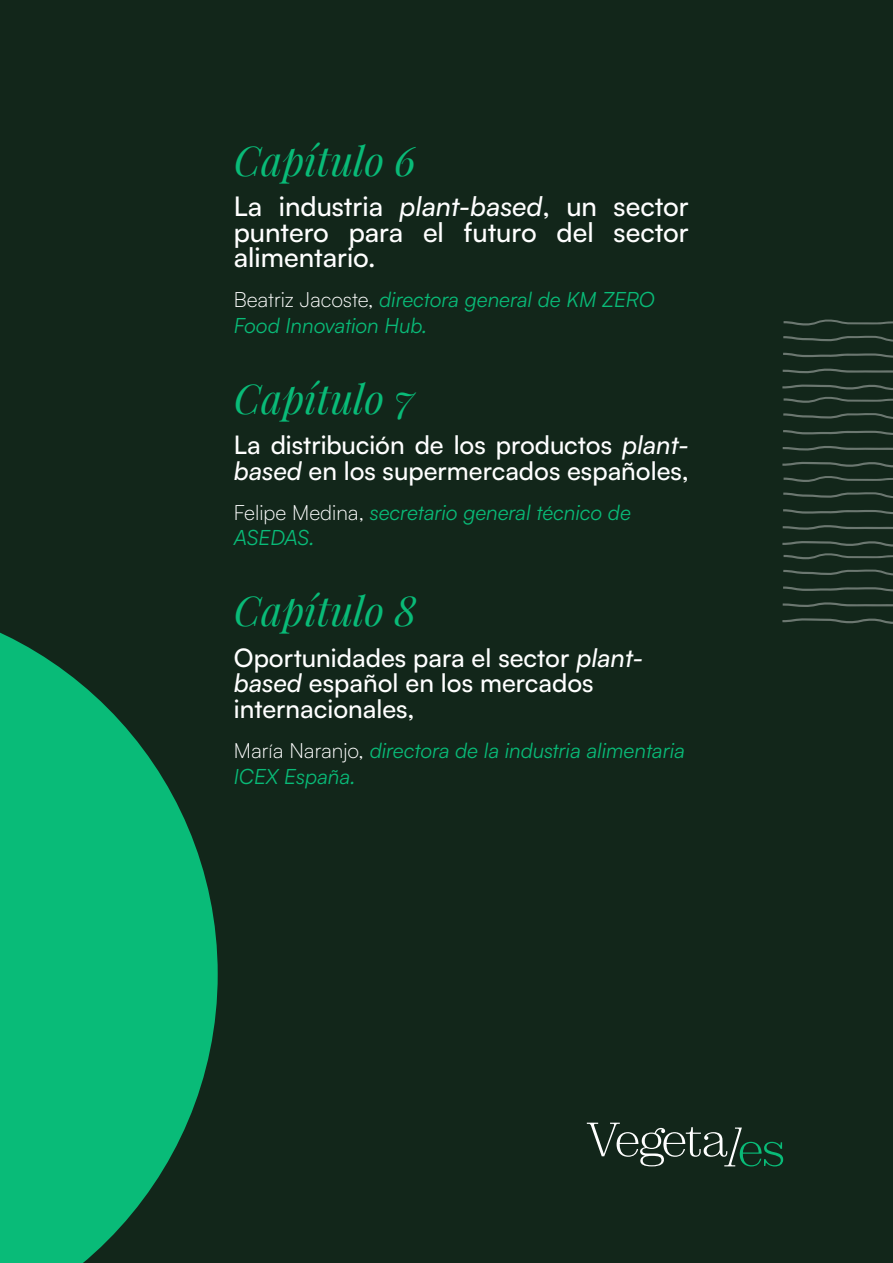
<style>
.page{position:relative;width:893px;height:1263px;background:#12261a}
.page>*{position:absolute;margin:0;border:0;box-sizing:border-box;transform-origin:0 0}
.t1{font:italic 40.5px "Playfair Display";color:#09bb78}
.t2{font:500 27px/25.5px "Satoshi";color:#fff;text-align:justify}
.t3{font:500 25.5px/25.5px "Satoshi";color:#fff}
.t4{font:italic 21px/25.5px "Satoshi";color:#09bb78}
.s1{font-style:italic}
.s2{font-weight:300;font-style:normal;color:#fff}
</style>
<div class="page">
<svg style="left:0;top:632px;width:218px;height:631px;fill:#09bb78"></svg>
<svg style="left:587px;top:1123px;width:196px;height:43px"></svg>
<svg style="left:783px;top:319px;width:110px;height:7px"></svg>
<svg style="left:783px;top:335px;width:110px;height:23px"></svg>
<svg style="left:782px;top:368px;width:111px;height:67px"></svg>
<svg style="left:782px;top:446px;width:111px;height:36px"></svg>
<svg style="left:783px;top:492px;width:110px;height:22px"></svg>
<svg style="left:782px;top:525px;width:111px;height:35px"></svg>
<svg style="left:783px;top:569px;width:110px;height:23px"></svg>
<svg style="left:782px;top:602px;width:111px;height:22px"></svg>
<h1 class="t1" style="left:234px;top:129px;width:184px">Capítulo 6</h1>
<p class="t2" style="left:234px;top:192px;width:456px">La industria <span class="s1">plant-based</span>, un sector puntero para el futuro del sector alimentario.</p>
<p class="t4" style="left:234px;top:286px;width:423px"><span class="s2">Beatriz Jacoste,</span> directora general de KM ZERO<br>Food Innovation Hub.</p>
<h1 class="t1" style="left:234px;top:367px;width:182px">Capítulo 7</h1>
<p class="t3" style="left:234px;top:431px;width:456px">La distribución de los productos <span class="s1">plant&shy;based</span> en los supermercados españoles,</p>
<p class="t4" style="left:234px;top:499px;width:398px"><span class="s2">Felipe Medina,</span> secretario general técnico de<br>ASEDAS.</p>
<h1 class="t1" style="left:234px;top:580px;width:184px">Capítulo 8</h1>
<p class="t3" style="left:234px;top:643px;width:411px">Oportunidades para el sector <span class="s1">plant&shy;based</span> español en los mercados internacionales,</p>
<p class="t4" style="left:234px;top:737px;width:453px"><span class="s2">María Naranjo,</span> directora de la industria alimentaria<br>ICEX España.</p>
</div>
